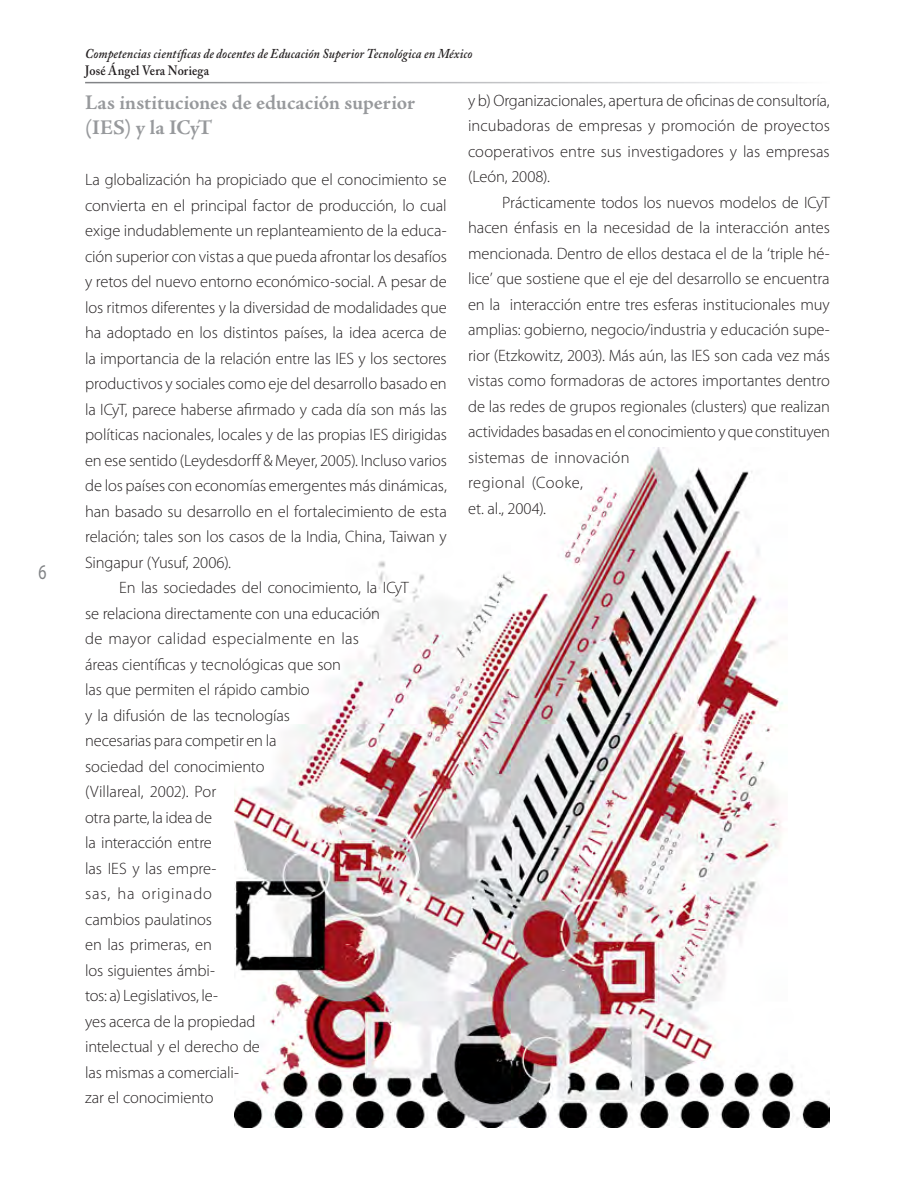
<style>
.page{position:relative;width:915px;height:1191px;background:#fff}
.page>*{position:absolute;margin:0;border:0;box-sizing:border-box;transform-origin:0 0}
.Art_-_Subtítulo{font:700 21px/25.5px "Adobe Jenson Pro";color:#97999c}
.Art_-_Cuerpo_de_txt{font:300 16.5px/25.5px "Myriad Pro";letter-spacing:-.005em;color:#231f20}
.Art_-_1er_párr{font:300 16.5px/25.5px "Myriad Pro";letter-spacing:-.01em;color:#231f20;text-align:justify}
.Art_-_Marquesina_ita{font:italic 600 13.5px "Adobe Caslon Pro";letter-spacing:.015em;color:#231f20;scale:.9 1}
.Art_-_Marquesina_red{font:600 13.5px "Adobe Caslon Pro";letter-spacing:.015em;color:#231f20;scale:.9 1}
</style>
<div class="page">
<img style="left:234px;top:448px;width:595px;height:679px">
<p class="Art_-_Marquesina_ita" style="left:85px;top:46px;width:431px">Competencias científicas de docentes de Educación Superior Tecnológica en México</p>
<p class="Art_-_Marquesina_red" style="left:85px;top:62px;width:139px">José Ángel Vera Noriega</p>
<p class="Art_-_Subtítulo" style="left:85px;top:90px;width:331px">Las instituciones de educación superior (IES) y la ICyT</p>
<p class="Art_-_1er_párr" style="left:85px;top:167px;width:363px">La globalización ha propiciado que el conocimiento se convierta en el principal factor de producción, lo cual exige indudablemente un replanteamiento de la educa&shy;ción superior con vistas a que pueda afrontar los desafíos y retos del nuevo entorno económico-social. A pesar de los ritmos diferentes y la diversidad de modalidades que ha adoptado en los distintos países, la idea acerca de la importancia de la relación entre las IES y los sectores productivos y sociales como eje del desarrollo basado en la ICyT, parece haberse afirmado y cada día son más las políticas nacionales, locales y de las propias IES dirigidas en ese sentido (Leydesdorff &amp; Meyer, 2005). Incluso varios de los países con economías emergentes más dinámicas, han basado su desarrollo en el fortalecimiento de esta relación; tales son los casos de la India, China, Taiwan y Singapur (Yusuf, 2006).</p>
<p class="Art_-_Cuerpo_de_txt" style="left:85px;top:575px;width:325px;text-indent:34px">En las sociedades del conocimiento, la ICyT se relaciona directamente con una educación<br>de mayor calidad especialmente en las<br>áreas científicas y tecnológicas que son<br>las que permiten el rápido cambio<br>y la difusión de las tecnologías<br>necesarias para competir en la<br>sociedad del conocimiento<br>(Villareal, 2002). Por<br>otra parte, la idea de<br>la interacción entre<br>las IES y las empre-<br>sas, ha originado<br>cambios paulatinos<br>en las primeras, en<br>los siguientes ámbi-<br>tos: a) Legislativos, le-<br>yes acerca de la propiedad<br>intelectual y el derecho de<br>las mismas a comerciali-<br>zar el conocimiento</p>
<p class="Art_-_Cuerpo_de_txt" style="left:468px;top:87px;width:363px;text-align:justify">y b) Organizacionales, apertura de oficinas de consultoría, incubadoras de empresas y promoción de proyectos cooperativos entre sus investigadores y las empresas (León, 2008).</p>
<p class="Art_-_Cuerpo_de_txt" style="left:468px;top:189px;width:363px;text-indent:34px">Prácticamente todos los nuevos modelos de ICyT hacen énfasis en la necesidad de la interacción antes mencionada. Dentro de ellos destaca el de la ‘triple hé&shy;lice’ que sostiene que el eje del desarrollo se encuentra en la interacción entre tres esferas institucionales muy amplias: gobierno, negocio/industria y educación supe&shy;rior (Etzkowitz, 2003). Más aún, las IES son cada vez más vistas como formadoras de actores importantes dentro de las redes de grupos regionales (clusters) que realizan actividades basadas en el conocimiento y que constituyen sistemas de innovación<br>regional (Cooke,<br>et. al., 2004).</p>
</div>
